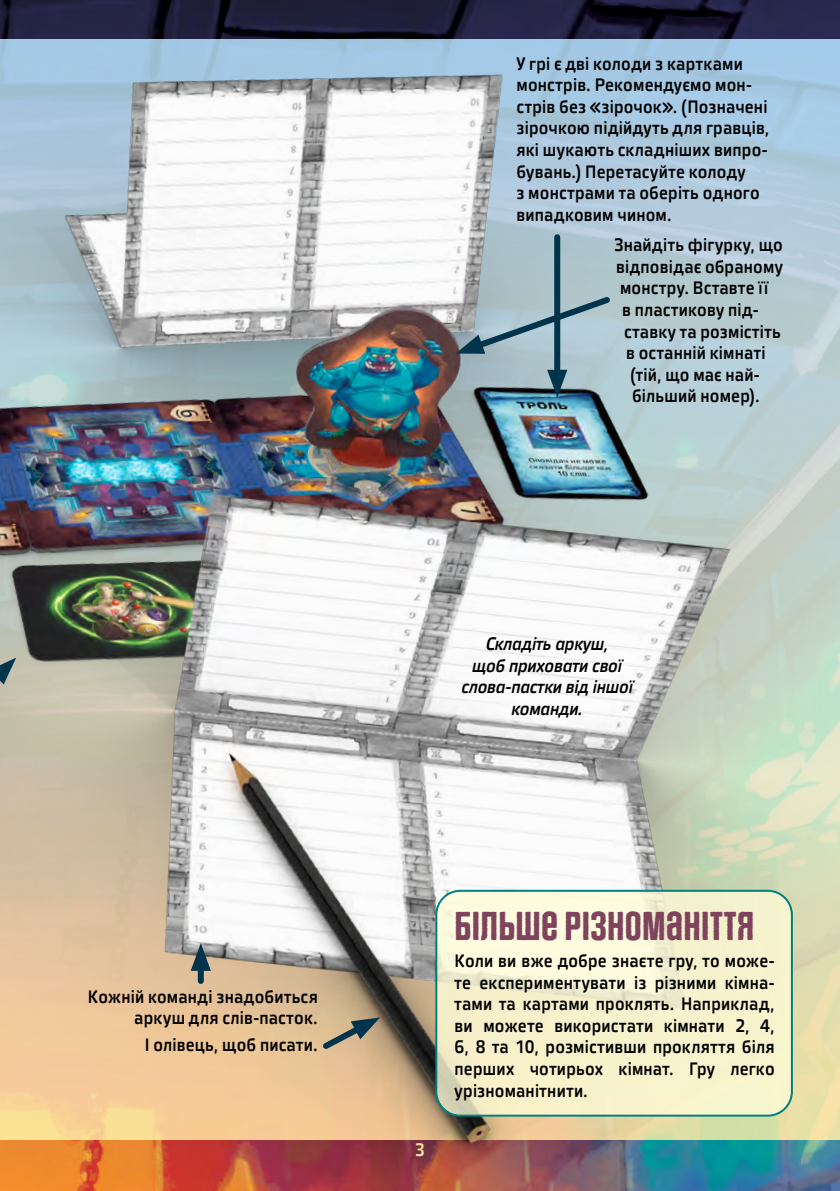
<style>
.page{position:relative;width:840px;height:1191px;background:#fff}
.page>*{position:absolute;margin:0;border:0;box-sizing:border-box;transform-origin:0 0}
.t1{font:34px "Social Gothic Rough";letter-spacing:.01em;color:#7f435d;scale:.9 1}
.t2{font:18px/21.6px "Vida 33 Pro";letter-spacing:.01em;color:#000;scale:.9 1}
.t3{font:italic 18px/21.6px "Vida 33 Pro";letter-spacing:-.01em;color:#000;text-align:center;scale:.9 1}
.t4{font:18px "Vida 33 Pro";color:#ffe5a6;scale:.9 1}
</style>
<div class="page">
<img style="left:0;top:0;width:839px;height:1191px">
<img style="left:0;top:40px;width:839px;height:1100px">
<svg style="left:436px;top:890px;width:355px;height:225px;fill:#f8f3cd"></svg>
<div style="left:435px;top:889px;width:357px;height:227px;border:2px solid #008081;border-radius:24px"></div>
<div style="left:554px;top:237px;width:6px;height:144px;background:#00344c"></div>
<svg style="left:547px;top:370px;width:20px;height:27px"></svg>
<div style="left:198px;top:959px;width:6px;height:22px;background:#00344c"></div>
<svg style="left:190px;top:943px;width:21px;height:27px"></svg>
<svg style="left:318px;top:1017px;width:62px;height:37px"></svg>
<svg style="left:0;top:657px;width:16px;height:87px"></svg>
<svg style="left:455px;top:292px;width:159px;height:63px"></svg>
<p class="t2" style="left:88px;top:984px;width:257px;text-align:right">Кожній команді знадобиться аркуш для слів-пасток.</p>
<p class="t2" style="left:145px;top:1033px;width:193px">І олівець, щоб писати.</p>
<p class="t2" style="left:516px;top:52px;width:282px">У грі є дві колоди з картками монстрів. Рекомендуємо мон&shy;стрів без «зірочок». (Позначені зірочкою підійдуть для гравців, які шукають складніших випро&shy;бувань.) Перетасуйте колоду<br>з монстрами та оберіть одного випадковим чином.</p>
<p class="t2" style="left:613px;top:233px;width:189px">Знайдіть фігурку, що</p>
<p class="t2" style="left:615px;top:255px;width:187px">відповідає обраному</p>
<p class="t2" style="left:619px;top:276px;width:166px">монстру. Вставте її</p>
<p class="t2" style="left:621px;top:298px;width:153px">в пластикову під-</p>
<p class="t2" style="left:623px;top:320px;width:176px">ставку та розмістіть</p>
<p class="t2" style="left:625px;top:341px;width:156px">в останній кімнаті</p>
<p class="t2" style="left:629px;top:363px;width:145px">(тій, що має най-</p>
<p class="t2" style="left:631px;top:384px;width:143px">більший номер).</p>
<p class="t3" style="left:461px;top:632px;width:192px">Складіть аркуш,<br>щоб приховати свої слова-пастки від іншої команди.</p>
<p class="t4" style="left:415px;top:1136px;width:12px">3</p>
<h1 class="t1" style="left:454px;top:904px;width:334px">Більше різноманіття</h1>
<p class="t2" style="left:454px;top:949px;width:357px;text-align:justify">Коли ви вже добре знаєте гру, то може&shy;те експериментувати із різними кімна&shy;тами та картами проклять. Наприклад, ви можете використати кімнати 2, 4, 6, 8 та 10, розмістивши прокляття біля перших чотирьох кімнат. Гру легко урізноманітнити.</p>
</div>
